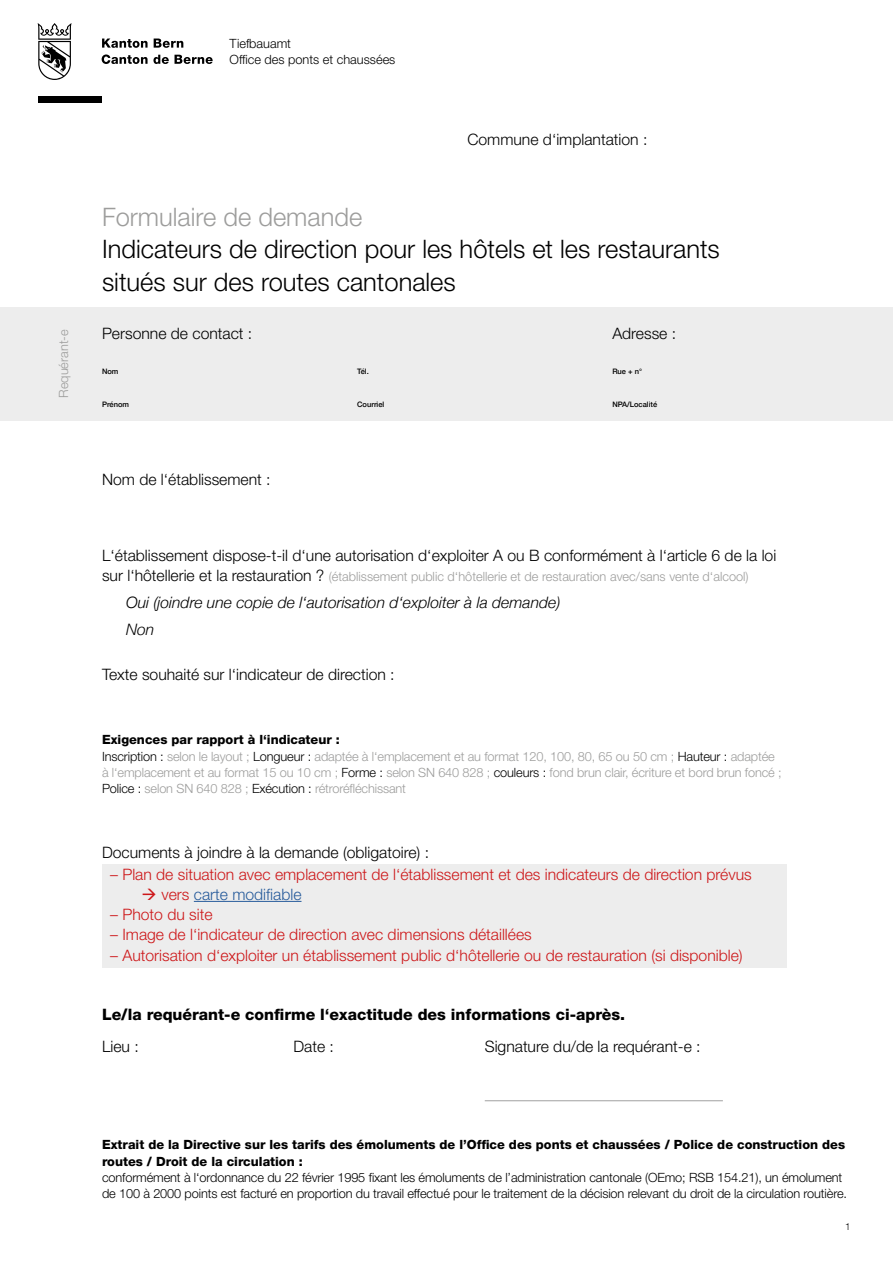
<style>
.page{position:relative;width:893px;height:1263px;background:#fff}
.page>*{position:absolute;margin:0;border:0;box-sizing:border-box;transform-origin:0 0}
.t1{font:300 25.5px/32.2px "Helvetica Neue LT Std";color:#000}
.t2{font:300 25.5px "Helvetica Neue LT Std";color:#9d9d9c}
.t3{font:300 15.75px "Helvetica Neue LT Std";color:#000}
.t4{font:300 15.75px "Helvetica Neue LT Std";color:#cd1719}
.t5{font:italic 300 15.75px/26.8px "Helvetica Neue";color:#000}
.t6{font:800 15.75px "Helvetica Neue LT Std";color:#000}
.t7{font:300 15.75px "Helvetica Neue LT Std";color:#275b9b}
.t8{font:300 12.75px/16.2px "Helvetica Neue LT Std";letter-spacing:-.01em;color:#9d9d9c}
.t9{font:300 12.75px/16.2px "Helvetica Neue LT Std";letter-spacing:-.01em;color:#000}
.t10{font:800 12.75px/16.2px "Helvetica Neue LT Std";color:#000}
.t11{font:300 9.75px "Helvetica Neue LT Std";color:#000}
.t12{font:500 7.5px "Helvetica Neue";color:#000}
.s1{font-size:15.75px;color:#000}
.s2{font-weight:800;color:#000}
.s3{color:#000}
.s4{color:#cd1719}
</style>
<div class="page">
<div style="left:102px;top:863px;width:685px;height:104px;background:#ededed"></div>
<hr style="left:194px;top:901px;width:107px;height:1px;background:#275b9b">
<hr style="left:485px;top:1100px;width:238px;height:1px;background:#a1a1a1">
<div style="left:0;top:307px;width:893px;height:113px;background:#ededed"></div>
<div style="left:38px;top:96px;width:64px;height:7px;background:#000"></div>
<svg style="left:38px;top:23px;width:34px;height:57px"></svg>
<svg style="left:102px;top:39px;width:46px;height:9px"></svg>
<svg style="left:154px;top:38px;width:29px;height:10px"></svg>
<svg style="left:102px;top:54px;width:67px;height:10px"></svg>
<svg style="left:175px;top:55px;width:38px;height:9px"></svg>
<p class="t9" style="left:230px;top:35px;width:167px">Tiefbauamt<br>Office des ponts et chaussées</p>
<p class="t3" style="left:467px;top:130px;width:181px">Commune d‘implantation :</p>
<h1 class="t2" style="left:102px;top:201px;width:262px">Formulaire de demande</h1>
<h1 class="t1" style="left:102px;top:232px;width:619px">Indicateurs de direction pour les hôtels et les restaurants situés sur des routes cantonales</h1>
<p class="t8" style="left:55px;top:398px;width:70px;rotate:-90deg">Requérant-e</p>
<p class="t3" style="left:102px;top:324px;width:152px">Personne de contact :</p>
<p class="t3" style="left:612px;top:324px;width:65px">Adresse :</p>
<p class="t12" style="left:102px;top:366px;width:18px">Nom</p>
<p class="t12" style="left:357px;top:366px;width:13px">Tél.</p>
<p class="t12" style="left:612px;top:366px;width:31px">Rue + n°</p>
<p class="t12" style="left:102px;top:398px;width:28px">Prénom</p>
<p class="t12" style="left:357px;top:398px;width:29px">Courriel</p>
<p class="t12" style="left:612px;top:398px;width:46px">NPA/Localité</p>
<p class="t3" style="left:102px;top:470px;width:170px">Nom de l‘établissement :</p>
<p class="t3" style="left:102px;top:546px;width:676px">L‘établissement dispose-t-il d‘une autorisation d‘exploiter A ou B conformément à l‘article 6 de la loi</p>
<p class="t8" style="left:102px;top:568px;width:648px"><span class="s1">sur l‘hôtellerie et la restauration ?</span> (établissement public d‘hôtellerie et de restauration avec/sans vente d‘alcool)</p>
<p class="t5" style="left:126px;top:588px;width:436px">Oui (joindre une copie de l‘autorisation d‘exploiter à la demande)<br>Non</p>
<p class="t3" style="left:102px;top:664px;width:294px">Texte souhaité sur l‘indicateur de direction :</p>
<p class="t8" style="left:102px;top:731px;width:681px"><span class="s2">Exigences par rapport à l‘indicateur :<br></span><span class="s3">Inscription :</span> selon le layout ; <span class="s3">Longueur :</span> adaptée à l‘emplacement et au format 120, 100, 80, 65 ou 50 cm ; <span class="s3">Hauteur :</span> adaptée à l‘emplacement et au format 15 ou 10 cm ; <span class="s3">Forme :</span> selon SN 640 828 ; <span class="s3">couleurs :</span> fond brun clair, écriture et bord brun foncé ; <span class="s3">Police :</span> selon SN 640 828 ; <span class="s3">Exécution :</span> rétroréfléchissant</p>
<p class="t3" style="left:102px;top:842px;width:329px">Documents à joindre à la demande (obligatoire) :</p>
<p class="t4" style="left:110px;top:864px;width:643px">– Plan de situation avec emplacement de l‘établissement et des indicateurs de direction prévus</p>
<p class="t7" style="left:142px;top:884px;width:161px"><span class="s4">→ vers</span> carte modifiable</p>
<p class="t4" style="left:110px;top:905px;width:104px">– Photo du site</p>
<p class="t4" style="left:110px;top:925px;width:423px">– Image de l‘indicateur de direction avec dimensions détaillées</p>
<p class="t4" style="left:110px;top:945px;width:634px">– Autorisation d‘exploiter un établissement public d‘hôtellerie ou de restauration (si disponible)</p>
<p class="t6" style="left:102px;top:1005px;width:525px">Le/la requérant-e confirme l‘exactitude des informations ci-après.</p>
<p class="t3" style="left:102px;top:1037px;width:38px">Lieu :</p>
<p class="t3" style="left:293px;top:1037px;width:42px">Date :</p>
<p class="t3" style="left:485px;top:1037px;width:217px">Signature du/de la requérant-e :</p>
<p class="t10" style="left:102px;top:1137px;width:744px">Extrait de la Directive sur les tarifs des émoluments de l’Office des ponts et chaussées / Police de construction des routes / Droit de la circulation :</p>
<p class="t9" style="left:102px;top:1169px;width:746px">conformément à l‘ordonnance du 22 février 1995 fixant les émoluments de l’administration cantonale (OEmo; RSB 154.21), un émolument de 100 à 2000 points est facturé en proportion du travail effectué pour le traitement de la décision relevant du droit de la circulation routière.</p>
<p class="t11" style="left:845px;top:1221px;width:7px">1</p>
</div>
